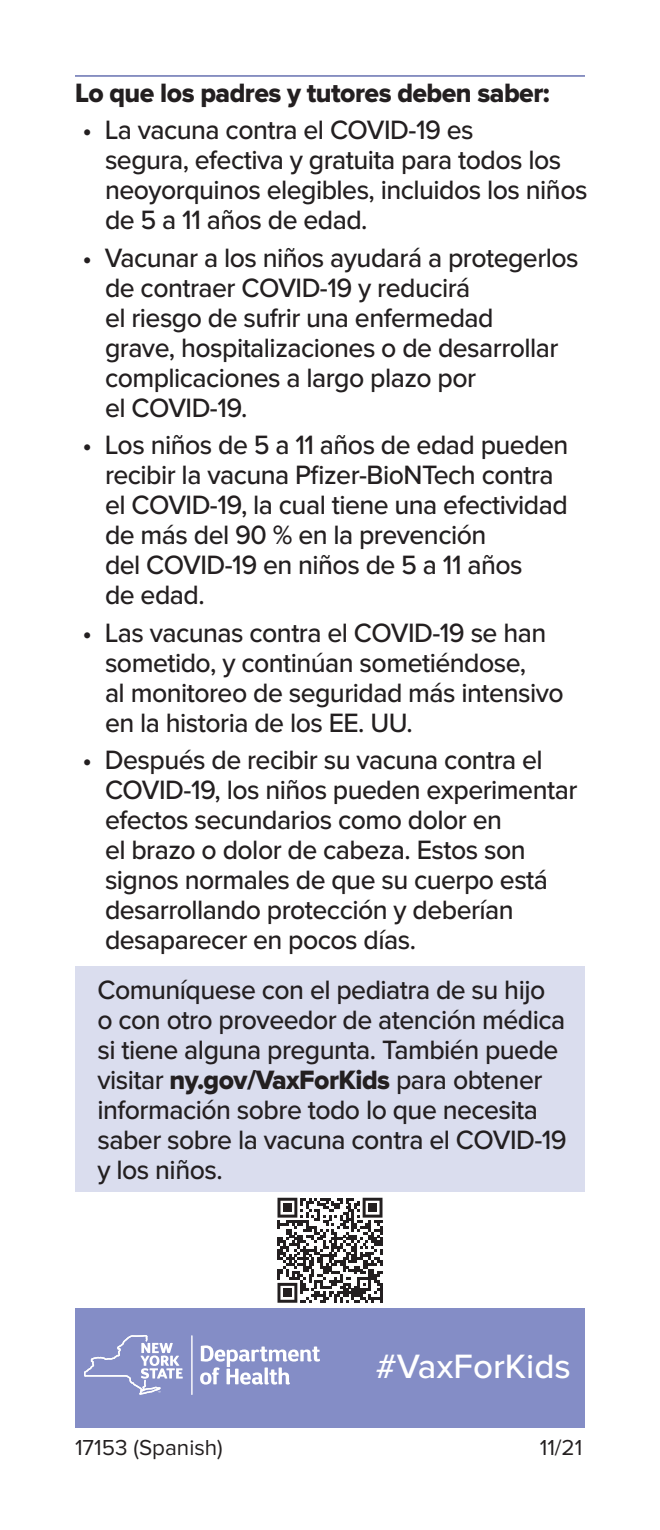
<style>
.page{position:relative;width:660px;height:1530px;background:#fff}
.page>*{position:absolute;margin:0;border:0;box-sizing:border-box;transform-origin:0 0}
.t1{font:500 35px "Proxima Nova";color:#fff}
.t2{font:500 27.5px/30px "Proxima Nova";letter-spacing:-.02em;color:#231f20}
.t3{font:27.5px "Proxima Nova Extrabld";letter-spacing:-.02em;color:#231f20}
.t4{font:22.5px "Proxima Nova";color:#231f20}
.s1{font-family:"Proxima Nova Extrabld";font-weight:400}
</style>
<div class="page">
<div style="left:75px;top:1308px;width:510px;height:120px;background:#848dc6"></div>
<svg style="left:278px;top:1198px;width:104px;height:105px"></svg>
<div style="left:283px;top:1203px;width:9px;height:9px;background:#231f20"></div>
<div style="left:368px;top:1203px;width:9px;height:9px;background:#231f20"></div>
<div style="left:283px;top:1289px;width:9px;height:8px;background:#231f20"></div>
<svg style="left:200px;top:1345px;width:120px;height:40px"></svg>
<hr style="left:191px;top:1335px;width:2px;height:60px;background:#fff">
<svg style="left:84px;top:1335px;width:99px;height:60px"></svg>
<hr style="left:75px;top:75px;width:510px;height:2px;background:#858dc0">
<div style="left:75px;top:967px;width:510px;height:225px;background:#daddee"></div>
<p class="t3" style="left:75px;top:80px;width:476px">Lo que los padres y tutores deben saber:</p>
<p class="t2" style="left:105px;top:116px;width:484px;text-indent:-22px">• La vacuna contra el COVID-19 es<br>segura, efectiva y gratuita para todos los neoyorquinos elegibles, incluidos los niños de 5 a 11 años de edad.</p>
<p class="t2" style="left:105px;top:243px;width:475px;text-indent:-22px">• Vacunar a los niños ayudará a protegerlos de contraer COVID-19 y reducirá<br>el riesgo de sufrir una enfermedad<br>grave, hospitalizaciones o de desarrollar complicaciones a largo plazo por<br>el COVID-19.</p>
<p class="t2" style="left:105px;top:431px;width:465px;text-indent:-22px">• Los niños de 5 a 11 años de edad pueden recibir la vacuna Pfizer-BioNTech contra el COVID-19, la cual tiene una efectividad de más del 90 % en la prevención<br>del COVID-19 en niños de 5 a 11 años<br>de edad.</p>
<p class="t2" style="left:105px;top:618px;width:460px;text-indent:-22px">• Las vacunas contra el COVID-19 se han sometido, y continúan sometiéndose,<br>al monitoreo de seguridad más intensivo en la historia de los EE. UU.</p>
<p class="t2" style="left:105px;top:746px;width:474px;text-indent:-22px">• Después de recibir su vacuna contra el COVID-19, los niños pueden experimentar efectos secundarios como dolor en<br>el brazo o dolor de cabeza. Estos son signos normales de que su cuerpo está desarrollando protección y deberían desaparecer en pocos días.</p>
<p class="t2" style="left:98px;top:976px;width:471px">Comuníquese con el pediatra de su hijo o con otro proveedor de atención médica si tiene alguna pregunta. También puede visitar <span class="s1">ny.gov/VaxForKids</span> para obtener información sobre todo lo que necesita saber sobre la vacuna contra el COVID-19 y los niños.</p>
<p class="t1" style="left:376px;top:1346px;width:197px">#VaxForKids</p>
<p class="t4" style="left:75px;top:1435px;width:149px">17153 (Spanish)</p>
<p class="t4" style="left:540px;top:1435px;width:44px">11/21</p>
</div>
